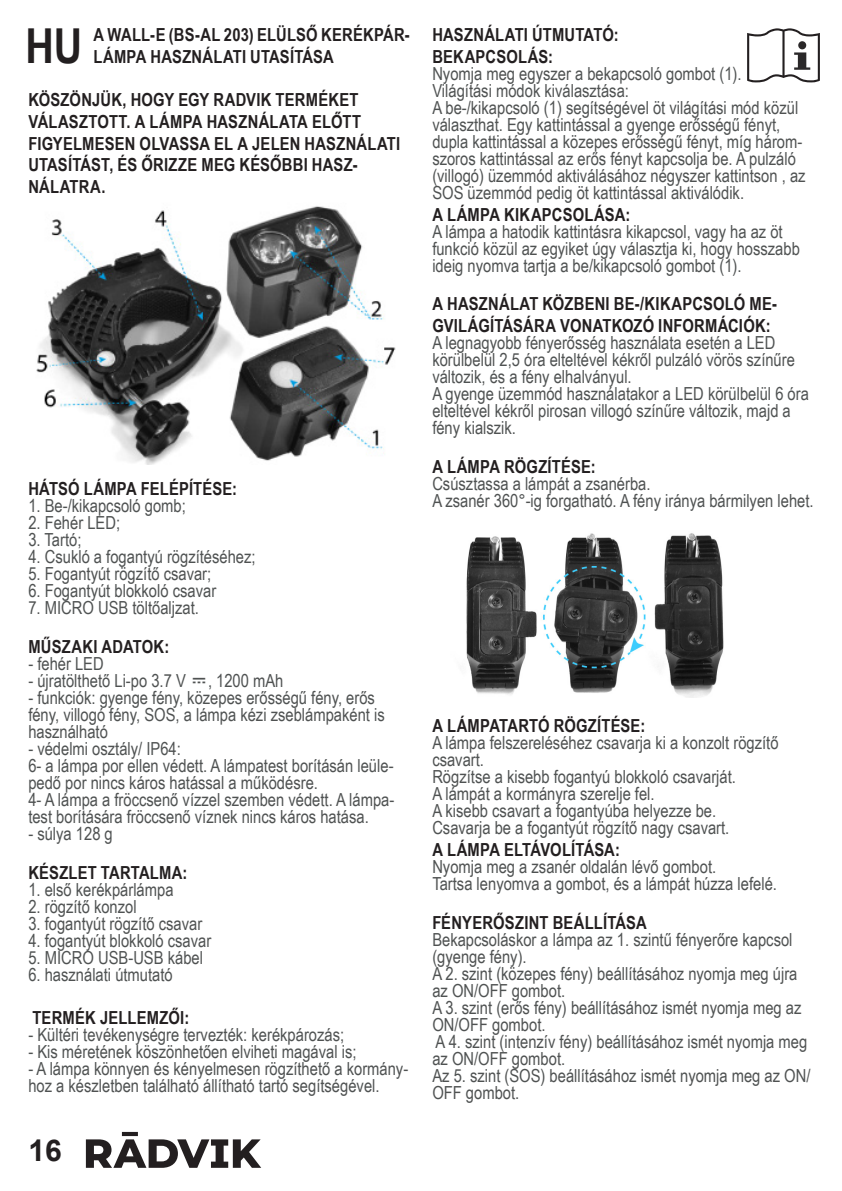
<style>
.page{position:relative;width:842px;height:1191px;background:#fff}
.page>*{position:absolute;margin:0;border:0;box-sizing:border-box;transform-origin:0 0}
.Zwykły_akapit{font:700 48.2px "Arial Narrow";color:#231f20}
.t1{font:700 30px "Arial";color:#231f20}
.t2{font:18px/17px "Arial Narrow";color:#4f5252}
.Zwykły_akapit-2{font:700 18px/21.6px "Arial Narrow";letter-spacing:.01em;color:#231f20}
.s1{font-weight:700;color:#231f20}
</style>
<div class="page">
<img style="left:36px;top:206px;width:360px;height:258px">
<img style="left:466px;top:533px;width:258px;height:164px">
<svg style="left:747px;top:28px;width:73px;height:54px"></svg>
<svg style="left:86px;top:1132px;width:175px;height:35px"></svg>
<p class="Zwykły_akapit" style="left:26px;top:10px;width:58px">HU</p>
<p class="Zwykły_akapit-2" style="left:93px;top:23px;width:318px">A WALL-E (BS-AL 203) ELÜLSŐ KERÉKPÁR-<br>LÁMPA HASZNÁLATI UTASÍTÁSA</p>
<p class="Zwykły_akapit-2" style="left:28px;top:88px;width:373px">KÖSZÖNJÜK, HOGY EGY RADVIK TERMÉKET VÁLASZTOTT. A LÁMPA HASZNÁLATA ELŐTT FIGYELMESEN OLVASSA EL A JELEN HASZNÁLATI UTASÍTÁST, ÉS ŐRIZZE MEG KÉSŐBBI HASZ-NÁLATRA.</p>
<p class="Zwykły_akapit-2" style="left:28px;top:477px;width:210px">HÁTSÓ LÁMPA FELÉPÍTÉSE:</p>
<p class="t2" style="left:28px;top:497px;width:159px">1. Be-/kikapcsoló gomb;</p>
<p class="t2" style="left:28px;top:514px;width:93px">2. Fehér LED;</p>
<p class="t2" style="left:28px;top:531px;width:55px">3. Tartó;</p>
<p class="t2" style="left:28px;top:548px;width:229px">4. Csukló a fogantyú rögzítéséhez;</p>
<p class="t2" style="left:28px;top:565px;width:184px">5. Fogantyút rögzítő csavar;</p>
<p class="t2" style="left:28px;top:582px;width:189px">6. Fogantyút blokkoló csavar</p>
<p class="t2" style="left:28px;top:599px;width:172px">7. MICRO USB töltőaljzat.</p>
<p class="Zwykły_akapit-2" style="left:28px;top:635px;width:142px">MŰSZAKI ADATOK:</p>
<p class="t2" style="left:28px;top:654px;width:77px">- fehér LED</p>
<p class="t2" style="left:28px;top:671px;width:257px">- újratölthető Li-po 3.7 V , 1200 mAh</p>
<p class="t2" style="left:28px;top:688px;width:358px">- funkciók: gyenge fény, közepes erősségű fény, erős fény, villogó fény, SOS, a lámpa kézi zseblámpaként is használható</p>
<p class="t2" style="left:28px;top:739px;width:154px">- védelmi osztály/ IP64:</p>
<p class="t2" style="left:28px;top:756px;width:367px">6- a lámpa por ellen védett. A lámpatest borításán leüle&shy;pedő por nincs káros hatással a működésre.</p>
<p class="t2" style="left:28px;top:790px;width:368px">4- A lámpa a fröccsenő vízzel szemben védett. A lámpa&shy;test borítására fröccsenő víznek nincs káros hatása.</p>
<p class="t2" style="left:28px;top:824px;width:86px">- súlya 128 g</p>
<p class="Zwykły_akapit-2" style="left:28px;top:860px;width:161px">KÉSZLET TARTALMA:</p>
<p class="t2" style="left:28px;top:880px;width:147px">1. első kerékpárlámpa</p>
<p class="t2" style="left:28px;top:897px;width:110px">2. rögzítő konzol</p>
<p class="t2" style="left:28px;top:914px;width:175px">3. fogantyút rögzítő csavar</p>
<p class="t2" style="left:28px;top:931px;width:184px">4. fogantyút blokkoló csavar</p>
<p class="t2" style="left:28px;top:948px;width:176px">5. MICRO USB-USB kábel</p>
<p class="t2" style="left:28px;top:965px;width:146px">6. használati útmutató</p>
<p class="Zwykły_akapit-2" style="left:32px;top:1005px;width:158px">TERMÉK JELLEMZŐI:</p>
<p class="t2" style="left:28px;top:1025px;width:317px">- Kültéri tevékenységre tervezték: kerékpározás;</p>
<p class="t2" style="left:28px;top:1042px;width:330px">- Kis méretének köszönhetően elviheti magával is;</p>
<p class="t2" style="left:28px;top:1059px;width:381px">- A lámpa könnyen és kényelmesen rögzíthető a kormány&shy;hoz a készletben található állítható tartó segítségével.</p>
<h2 class="t1" style="left:28px;top:1129px;width:35px">16</h2>
<p class="Zwykły_akapit-2" style="left:432px;top:23px;width:188px">HASZNÁLATI ÚTMUTATÓ:</p>
<p class="Zwykły_akapit-2" style="left:432px;top:45px;width:122px">BEKAPCSOLÁS:</p>
<p class="t2" style="left:432px;top:65px;width:311px">Nyomja meg egyszer a bekapcsoló gombot (1).</p>
<p class="t2" style="left:432px;top:82px;width:198px">Világítási módok kiválasztása:</p>
<p class="t2" style="left:432px;top:99px;width:375px">A be-/kikapcsoló (1) segítségével öt világítási mód közül választhat. Egy kattintással a gyenge erősségű fényt, dupla kattintással a közepes erősségű fényt, míg három&shy;szoros kattintással az erős fényt kapcsolja be. A pulzáló (villogó) üzemmód aktiválásához négyszer kattintson , az SOS üzemmód pedig öt kattintással aktiválódik.</p>
<p class="Zwykły_akapit-2" style="left:432px;top:203px;width:200px">A LÁMPA KIKAPCSOLÁSA:</p>
<p class="t2" style="left:432px;top:222px;width:369px">A lámpa a hatodik kattintásra kikapcsol, vagy ha az öt funkció közül az egyiket úgy választja ki, hogy hosszabb ideig nyomva tartja a be/kikapcsoló gombot (1).</p>
<p class="Zwykły_akapit-2" style="left:432px;top:292px;width:346px">A HASZNÁLAT KÖZBENI BE-/KIKAPCSOLÓ ME-<br>GVILÁGÍTÁSÁRA VONATKOZÓ INFORMÁCIÓK:</p>
<p class="t2" style="left:432px;top:333px;width:364px">A legnagyobb fényerősség használata esetén a LED körülbelül 2,5 óra elteltével kékről pulzáló vörös színűre változik, és a fény elhalványul.</p>
<p class="t2" style="left:432px;top:384px;width:378px">A gyenge üzemmód használatakor a LED körülbelül 6 óra elteltével kékről pirosan villogó színűre változik, majd a fény kialszik.</p>
<p class="t2" style="left:432px;top:457px;width:383px"><span class="s1">A LÁMPA RÖGZÍTÉSE:<br></span>Csúsztassa a lámpát a zsanérba.<br>A zsanér 360°-ig forgatható. A fény iránya bármilyen lehet.</p>
<p class="Zwykły_akapit-2" style="left:432px;top:714px;width:214px">A LÁMPATARTÓ RÖGZÍTÉSE:</p>
<p class="t2" style="left:432px;top:734px;width:348px">A lámpa felszereléséhez csavarja ki a konzolt rögzítő csavart.</p>
<p class="t2" style="left:432px;top:768px;width:305px">Rögzítse a kisebb fogantyú blokkoló csavarját.</p>
<p class="t2" style="left:432px;top:785px;width:224px">A lámpát a kormányra szerelje fel.</p>
<p class="t2" style="left:432px;top:802px;width:285px">A kisebb csavart a fogantyúba helyezze be.</p>
<p class="t2" style="left:432px;top:819px;width:299px">Csavarja be a fogantyút rögzítő nagy csavart.</p>
<p class="Zwykły_akapit-2" style="left:432px;top:838px;width:189px">A LÁMPA ELTÁVOLÍTÁSA:</p>
<p class="t2" style="left:432px;top:857px;width:285px">Nyomja meg a zsanér oldalán lévő gombot.</p>
<p class="t2" style="left:432px;top:874px;width:346px">Tartsa lenyomva a gombot, és a lámpát húzza lefelé.</p>
<p class="Zwykły_akapit-2" style="left:432px;top:910px;width:216px">FÉNYERŐSZINT BEÁLLÍTÁSA</p>
<p class="t2" style="left:432px;top:930px;width:362px">Bekapcsoláskor a lámpa az 1. szintű fényerőre kapcsol (gyenge fény).</p>
<p class="t2" style="left:432px;top:964px;width:367px">A 2. szint (közepes fény) beállításához nyomja meg újra az ON/OFF gombot.</p>
<p class="t2" style="left:432px;top:998px;width:371px">A 3. szint (erős fény) beállításához ismét nyomja meg az<br>ON/OFF gombot.</p>
<p class="t2" style="left:432px;top:1032px;width:376px">A 4. szint (intenzív fény) beállításához ismét nyomja meg az ON/OFF gombot.</p>
<p class="t2" style="left:432px;top:1066px;width:380px">Az 5. szint (SOS) beállításához ismét nyomja meg az ON/<br>OFF gombot.</p>
</div>
